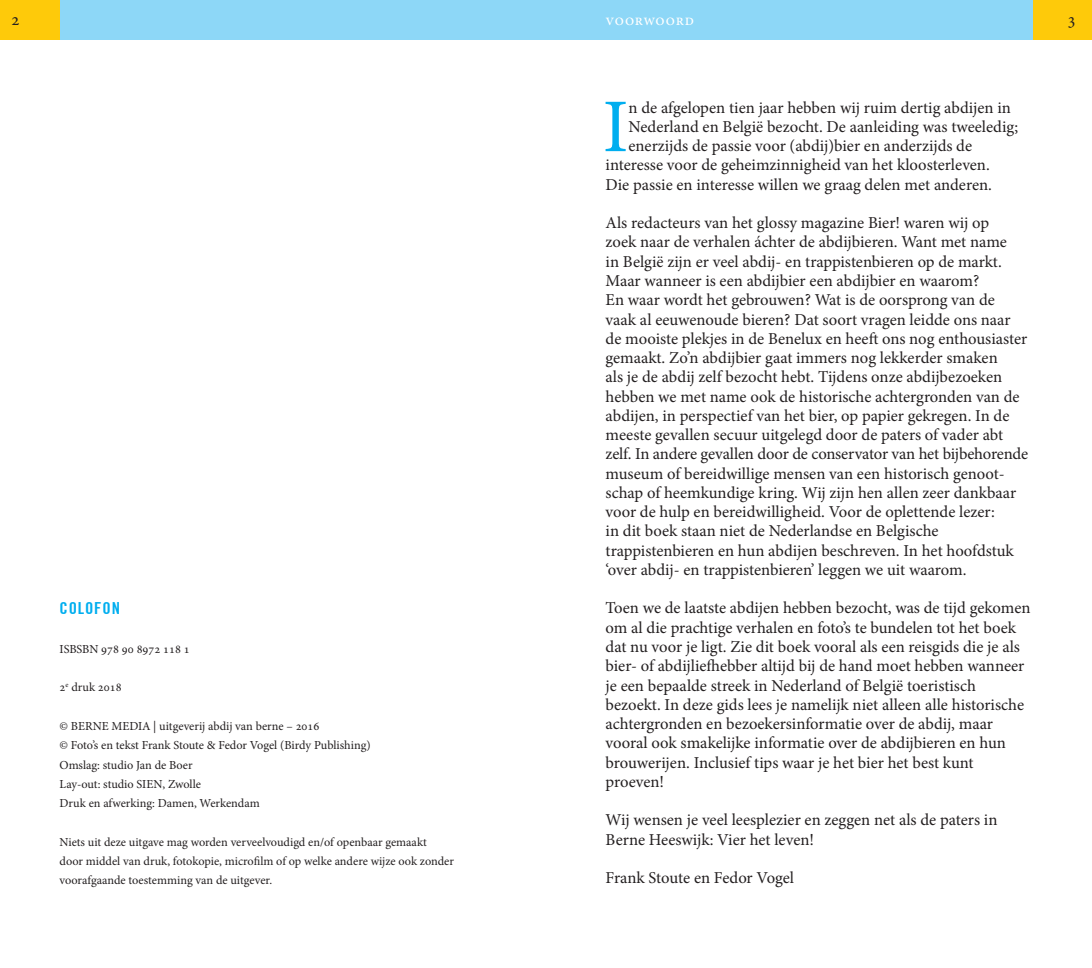
<style>
.page{position:relative;width:1092px;height:968px;background:#fff}
.page>*{position:absolute;margin:0;border:0;box-sizing:border-box;transform-origin:0 0}
.Blauw_-_begin_letter{font:75.77px "Minion Pro";color:#00aeef}
.t1{font:17.5px "Minion Pro";color:#231f20}
.Platte_txt{font:16.62px/19.2px "Minion Pro";color:#231f20}
.Blauw_-_begin_letter-2{font:16.62px "Minion Pro";color:#231f20}
.Tussen_kopje_blauw_K{font:700 condensed 16.62px "Trade Gothic No.20";letter-spacing:.05em;color:#00aeef}
.t2{font:15.75px "Minion Pro";letter-spacing:.04em;color:#fff}
.Platte_txt-2{font:12.25px "Minion Pro";color:#231f20}
</style>
<div class="page">
<div style="left:1032px;top:0;width:59px;height:40px;background:#feca0a"></div>
<div style="left:0;top:0;width:60px;height:40px;background:#feca0a"></div>
<div style="left:60px;top:0;width:972px;height:40px;background:#8dd7f7"></div>
<p class="t1" style="left:11px;top:7px;width:10px">2</p>
<p class="t1" style="left:1067px;top:7px;width:10px">3</p>
<p class="t2" style="left:605px;top:9px;width:90px">voorwoord</p>
<p class="Tussen_kopje_blauw_K" style="left:60px;top:598px;width:62px">COLOFON</p>
<p class="Platte_txt-2" style="left:60px;top:640px;width:132px">ISBSBN 978 90 8972 118 1</p>
<p class="Platte_txt-2" style="left:60px;top:679px;width:64px">2<sup>e</sup> druk 2018</p>
<p class="Platte_txt-2" style="left:60px;top:717px;width:261px">© BERNE MEDIA | uitgeverij abdij van berne – 2016</p>
<p class="Platte_txt-2" style="left:60px;top:737px;width:312px">© Foto’s en tekst Frank Stoute &amp; Fedor Vogel (Birdy Publishing)</p>
<p class="Platte_txt-2" style="left:60px;top:756px;width:135px">Omslag: studio Jan de Boer</p>
<p class="Platte_txt-2" style="left:60px;top:775px;width:143px">Lay-out: studio SIEN, Zwolle</p>
<p class="Platte_txt-2" style="left:60px;top:794px;width:202px">Druk en afwerking: Damen, Werkendam</p>
<p class="Platte_txt-2" style="left:60px;top:833px;width:368px">Niets uit deze uitgave mag worden verveelvoudigd en/of openbaar gemaakt</p>
<p class="Platte_txt-2" style="left:60px;top:852px;width:396px">door middel van druk, fotokopie, microfilm of op welke andere wijze ook zonder</p>
<p class="Platte_txt-2" style="left:60px;top:871px;width:214px">voorafgaande toestemming van de uitgever.</p>
<p class="Blauw_-_begin_letter" style="left:602px;top:76px;width:27px">I</p>
<p class="Blauw_-_begin_letter-2" style="left:628px;top:96px;width:384px">n de afgelopen tien jaar hebben wij ruim dertig abdijen in</p>
<p class="Blauw_-_begin_letter-2" style="left:628px;top:115px;width:391px">Nederland en België bezocht. De aanleiding was tweeledig;</p>
<p class="Blauw_-_begin_letter-2" style="left:628px;top:135px;width:345px">enerzijds de passie voor (abdij)bier en anderzijds de</p>
<p class="Blauw_-_begin_letter-2" style="left:605px;top:154px;width:386px">interesse voor de geheimzinnigheid van het kloosterleven.</p>
<p class="Blauw_-_begin_letter-2" style="left:605px;top:173px;width:388px">Die passie en interesse willen we graag delen met anderen.</p>
<p class="Platte_txt" style="left:605px;top:213px;width:385px">Als redacteurs van het glossy magazine Bier! waren wij op</p>
<p class="Platte_txt" style="left:605px;top:232px;width:403px">zoek naar de verhalen áchter de abdijbieren. Want met name</p>
<p class="Platte_txt" style="left:605px;top:252px;width:398px">in België zijn er veel abdij- en trappistenbieren op de markt.</p>
<p class="Platte_txt" style="left:605px;top:271px;width:375px">Maar wanneer is een abdijbier een abdijbier en waarom?</p>
<p class="Platte_txt" style="left:605px;top:290px;width:391px">En waar wordt het gebrouwen? Wat is de oorsprong van de</p>
<p class="Platte_txt" style="left:605px;top:309px;width:406px">vaak al eeuwenoude bieren? Dat soort vragen leidde ons naar</p>
<p class="Platte_txt" style="left:605px;top:329px;width:423px">de mooiste plekjes in de Benelux en heeft ons nog enthousiaster gemaakt. Zo’n abdijbier gaat immers nog lekkerder smaken</p>
<p class="Platte_txt" style="left:605px;top:367px;width:424px">als je de abdij zelf bezocht hebt. Tijdens onze abdijbezoeken hebben we met name ook de historische achtergronden van de abdijen, in perspectief van het bier, op papier gekregen. In de meeste gevallen secuur uitgelegd door de paters of vader abt zelf. In andere gevallen door de conservator van het bijbehorende museum of bereidwillige mensen van een historisch genoot&shy;schap of heemkundige kring. Wij zijn hen allen zeer dankbaar voor de hulp en bereidwilligheid. Voor de oplettende lezer:</p>
<p class="Platte_txt" style="left:605px;top:521px;width:334px">in dit boek staan niet de Nederlandse en Belgische</p>
<p class="Platte_txt" style="left:605px;top:540px;width:410px">trappistenbieren en hun abdijen beschreven. In het hoofdstuk ‘over abdij- en trappistenbieren’ leggen we uit waarom.</p>
<p class="Platte_txt" style="left:605px;top:598px;width:426px">Toen we de laatste abdijen hebben bezocht, was de tijd gekomen om al die prachtige verhalen en foto’s te bundelen tot het boek dat nu voor je ligt. Zie dit boek vooral als een reisgids die je als bier- of abdijliefhebber altijd bij de hand moet hebben wanneer je een bepaalde streek in Nederland of België toeristisch bezoekt. In deze gids lees je namelijk niet alleen alle historische achtergronden en bezoekersinformatie over de abdij, maar vooral ook smakelijke informatie over de abdijbieren en hun brouwerijen. Inclusief tips waar je het bier het best kunt proeven!</p>
<p class="Platte_txt" style="left:605px;top:810px;width:393px">Wij wensen je veel leesplezier en zeggen net als de paters in<br>Berne Heeswijk: Vier het leven!</p>
<p class="Platte_txt" style="left:605px;top:868px;width:190px">Frank Stoute en Fedor Vogel</p>
</div>
